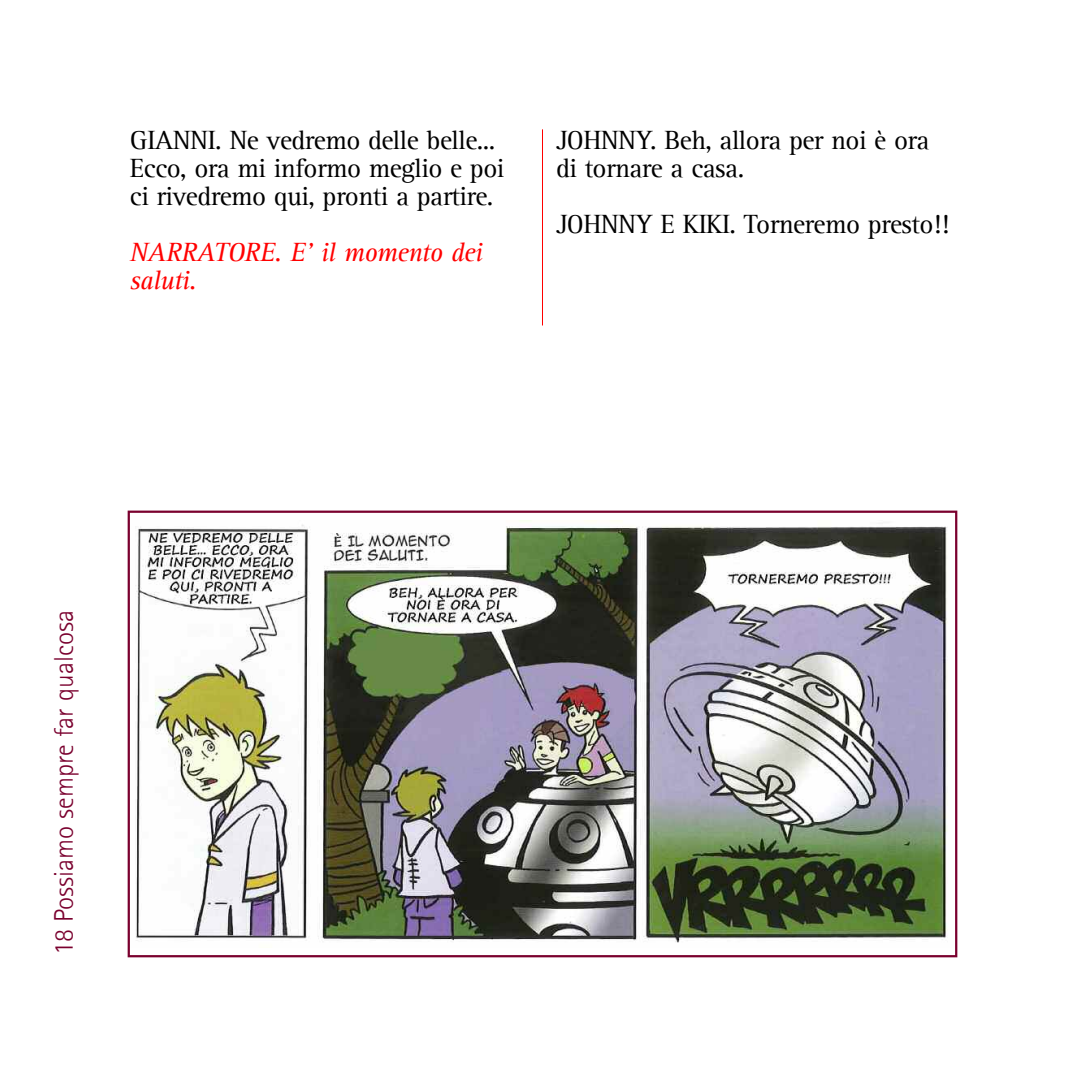
<style>
.page{position:relative;width:1085px;height:1085px;background:#fff}
.page>*{position:absolute;margin:0;border:0;box-sizing:border-box;transform-origin:0 0}
.t1{font:27px/28.1px "Agfa Rotis Serif";letter-spacing:-.02em;color:#000}
.t2{font:italic 27px/28.1px "Agfa Rotis Serif";letter-spacing:-.02em;color:#f00}
.t3{font:300 27px "Agfa Rotis Sans Serif";color:#7a002e}
</style>
<div class="page">
<hr style="left:542px;top:129px;width:1px;height:196px;background:#f00">
<img style="left:135px;top:520px;width:813px;height:423px">
<div style="left:128px;top:510px;width:829px;height:447px;border:2px solid #7a002e"></div>
<p class="t1" style="left:130px;top:126px;width:376px">GIANNI. Ne vedremo delle belle...<br>Ecco, ora mi informo meglio e poi ci rivedremo qui, pronti a partire.</p>
<p class="t2" style="left:130px;top:239px;width:354px">NARRATORE. E’ il momento dei saluti.</p>
<p class="t1" style="left:556px;top:126px;width:375px">JOHNNY. Beh, allora per noi è ora di tornare a casa.</p>
<p class="t1" style="left:556px;top:211px;width:395px">JOHNNY E KIKI. Torneremo presto!!</p>
<p class="t3" style="left:48px;top:954px;width:346px;rotate:-90deg">18 Possiamo sempre far qualcosa</p>
</div>
